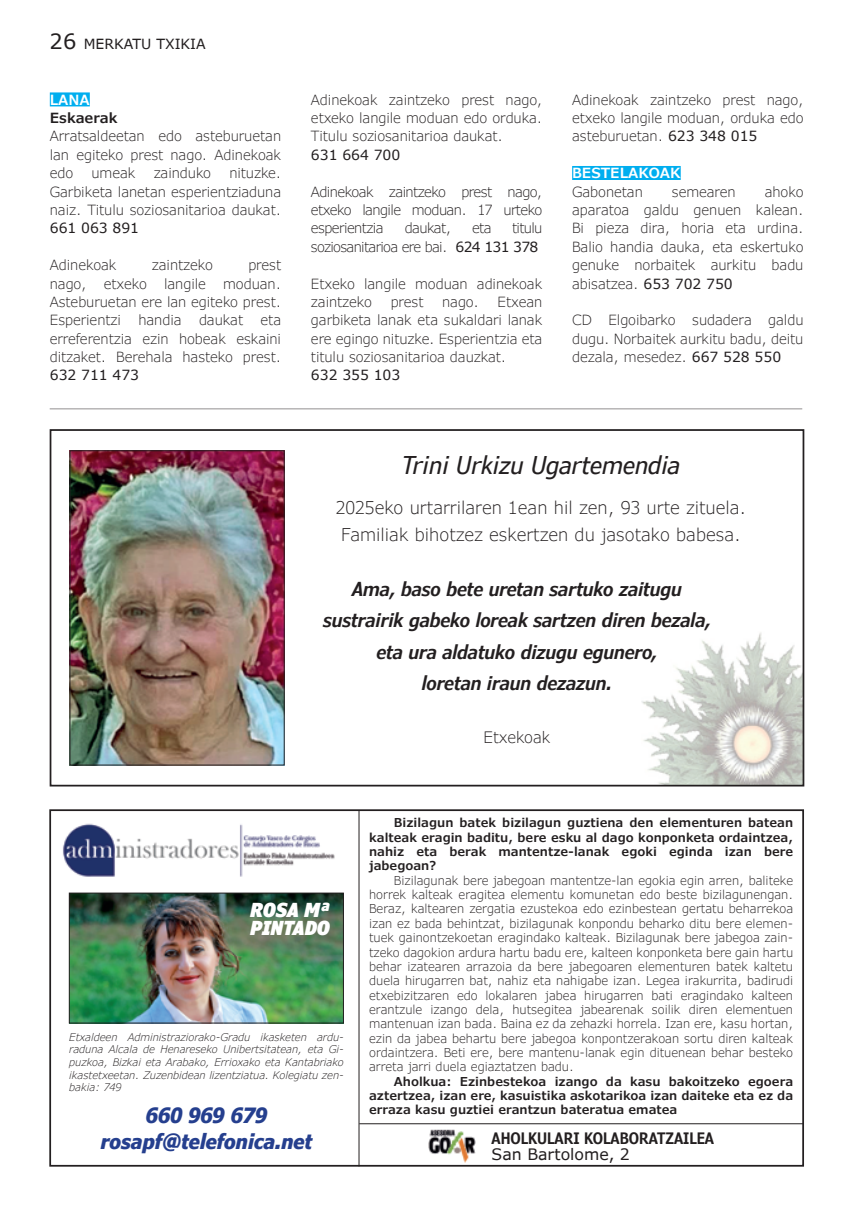
<style>
.page{position:relative;width:854px;height:1216px;background:#fff}
.page>*{position:absolute;margin:0;border:0;box-sizing:border-box;transform-origin:0 0}
.t1{font:italic condensed 24.5px "Verdana Pro";color:#231f20}
.t2{font:italic 700 condensed 21px "Verdana Pro";color:#253f8e}
.t3{font:italic 600 condensed 19.25px "Verdana Pro";letter-spacing:-.005em;color:#231f20}
.t4{font:italic 900 condensed 19.25px "Verdana Pro";color:#fff}
.t5{font:300 17.5px "Verdana Pro";color:#231f20}
.t6{font:600 condensed 15.75px "Verdana Pro";color:#231f20}
.t7{font:15.75px "Verdana Pro";color:#231f20}
.t8{font:300 15.75px "Verdana Pro";letter-spacing:-.005em;color:#231f20}
.t9{font:300 14px/18.4px "Verdana Pro";letter-spacing:-.005em;color:#231f20;text-align:justify}
.t10{font:300 14px/18.4px "Verdana Pro";letter-spacing:-.05em;color:#231f20;text-align:right}
.t11{font:14px "Verdana Pro";letter-spacing:-.005em;color:#231f20}
.t12{font:600 14px "Verdana Pro";letter-spacing:-.005em;color:#fff}
.t13{font:600 14px "Verdana Pro";letter-spacing:-.005em;color:#231f20}
.t14{font:300 12.25px/14.3px "Verdana Pro";color:#231f20;text-align:justify}
.t15{font:600 12.25px/14.3px "Verdana Pro";color:#231f20;text-align:justify}
.t16{font:italic 300 10.5px/12.6px "Verdana Pro";color:#231f20;text-align:justify}
.s1{font-size:21px}
.s2{font-weight:400}
</style>
<div class="page">
<img style="left:63px;top:823px;width:272px;height:54px">
<div style="left:49px;top:809px;width:754px;height:357px;border:2px solid #231f20"></div>
<img style="left:71px;top:894px;width:271px;height:127px">
<div style="left:69px;top:892px;width:275px;height:131px;border:1px solid #231f20"></div>
<hr style="left:358px;top:810px;width:1px;height:356px;background:#231f20">
<hr style="left:359px;top:1123px;width:443px;height:1px;background:#231f20">
<img style="left:428px;top:1129px;width:48px;height:34px">
<div style="left:50px;top:92px;width:40px;height:14px;background:#00aeef"></div>
<div style="left:572px;top:166px;width:108px;height:14px;background:#00aeef"></div>
<hr style="left:50px;top:408px;width:752px;height:1px;background:#231f20">
<img style="left:641px;top:632px;width:160px;height:151px">
<div style="left:50px;top:429px;width:754px;height:357px;border:2px solid #231f20"></div>
<img style="left:71px;top:452px;width:211px;height:311px">
<div style="left:69px;top:450px;width:215px;height:315px;border:1px solid #231f20"></div>
<p class="t11" style="left:50px;top:35px;width:158px"><span class="s1">26</span> MERKATU TXIKIA</p>
<p class="t12" style="left:50px;top:91px;width:41px">LANA</p>
<p class="t13" style="left:50px;top:109px;width:69px">Eskaerak</p>
<p class="t9" style="left:50px;top:127px;width:233px">Arratsaldeetan edo asteburuetan lan egiteko prest nago. Adinekoak edo</p>
<p class="t9" style="left:50px;top:164px;width:233px;text-indent:179px">nituzke.<br>Garbiketa lanetan esperientziaduna naiz. Titulu soziosanitarioa daukat.<br><span class="s2">661 063 891</span></p>
<p class="t9" style="left:50px;top:256px;width:68px">Adinekoak</p>
<p class="t9" style="left:152px;top:256px;width:63px">zaintzeko</p>
<p class="t9" style="left:91px;top:164px;width:45px">umeak</p>
<p class="t9" style="left:154px;top:164px;width:59px">zainduko</p>
<p class="t9" style="left:50px;top:256px;width:233px;text-indent:198px">prest nago, etxeko langile moduan.<br>Asteburuetan ere lan egiteko prest.<br>Esperientzi handia daukat eta erreferentzia ezin hobeak eskaini ditzaket. Berehala hasteko prest.<br><span class="s2">632 711 473</span></p>
<p class="t9" style="left:311px;top:91px;width:233px">Adinekoak zaintzeko prest nago, etxeko langile moduan edo orduka.<br>Titulu soziosanitarioa daukat.</p>
<p class="t11" style="left:311px;top:146px;width:91px">631 664 700</p>
<p class="t9" style="left:311px;top:182px;width:233px">Adinekoak zaintzeko prest nago, etxeko langile moduan. 17 urteko esperientzia</p>
<p class="t10" style="left:311px;top:219px;width:233px">titulu<br>soziosanitarioa ere bai. <span class="s2">624 131 378</span></p>
<p class="t9" style="left:311px;top:274px;width:233px">Etxeko langile moduan adinekoak zaintzeko</p>
<p class="t9" style="left:404px;top:219px;width:48px">daukat,</p>
<p class="t9" style="left:472px;top:219px;width:21px">eta</p>
<p class="t9" style="left:311px;top:293px;width:233px;text-indent:186px">Etxean garbiketa lanak eta sukaldari lanak ere egingo nituzke. Esperientzia eta titulu soziosanitarioa dauzkat.</p>
<p class="t11" style="left:311px;top:366px;width:91px">632 355 103</p>
<p class="t9" style="left:390px;top:293px;width:34px">prest</p>
<p class="t9" style="left:442px;top:293px;width:38px">nago.</p>
<p class="t9" style="left:572px;top:91px;width:233px">Adinekoak zaintzeko prest nago, etxeko langile moduan, orduka edo asteburuetan. <span class="s2">623 348 015</span></p>
<p class="t12" style="left:572px;top:164px;width:110px">BESTELAKOAK</p>
<p class="t9" style="left:572px;top:182px;width:72px">Gabonetan</p>
<p class="t9" style="left:671px;top:182px;width:65px">semearen</p>
<p class="t9" style="left:572px;top:182px;width:233px;text-indent:192px">ahoko aparatoa galdu genuen kalean.<br>Bi pieza dira, horia eta urdina.<br>Balio handia dauka, eta eskertuko genuke norbaitek aurkitu badu abisatzea. <span class="s2">653 702 750</span></p>
<p class="t9" style="left:572px;top:311px;width:233px">CD Elgoibarko sudadera galdu dugu. Norbaitek aurkitu badu, deitu dezala, mesedez. <span class="s2">667 528 550</span></p>
<p class="t1" style="left:401px;top:449px;width:280px">Trini Urkizu Ugartemendia</p>
<p class="t5" style="left:335px;top:497px;width:412px">2025eko urtarrilaren 1ean hil zen, 93 urte zituela.</p>
<p class="t5" style="left:341px;top:523px;width:401px">Familiak bihotzez eskertzen du jasotako babesa.</p>
<p class="t3" style="left:352px;top:576px;width:331px">Ama, baso bete uretan sartuko zaitugu</p>
<p class="t3" style="left:323px;top:607px;width:389px">sustrairik gabeko loreak sartzen diren bezala,</p>
<p class="t3" style="left:376px;top:639px;width:282px">eta ura aldatuko dizugu egunero,</p>
<p class="t3" style="left:421px;top:670px;width:192px">loretan iraun dezazun.</p>
<p class="t8" style="left:483px;top:726px;width:68px">Etxekoak</p>
<p class="t4" style="left:250px;top:896px;width:81px">ROSA Mª</p>
<p class="t4" style="left:250px;top:914px;width:81px">PINTADO</p>
<p class="t16" style="left:69px;top:1030px;width:276px">Etxaldeen Administraziorako-Gradu ikasketen ardu&shy;raduna Alcala de Henareseko Unibertsitatean, eta Gi&shy;puzkoa, Bizkai eta Arabako, Errioxako eta Kantabriako ikastetxeetan. Zuzenbidean lizentziatua. Kolegiatu zen&shy;bakia: 749</p>
<p class="t2" style="left:146px;top:1101px;width:123px">660 969 679</p>
<p class="t2" style="left:101px;top:1126px;width:213px">rosapf@telefonica.net</p>
<p class="t15" style="left:369px;top:815px;width:425px;text-indent:25px">Bizilagun batek bizilagun guztiena den elementuren batean kalteak eragin baditu, bere esku al dago konponketa ordaintzea, nahiz eta berak mantentze-lanak egoki eginda izan bere jabegoan?</p>
<p class="t14" style="left:369px;top:873px;width:425px;text-indent:25px">Bizilagunak bere jabegoan mantentze-lan egokia egin arren, baliteke horrek kalteak eragitea elementu komunetan edo beste bizilagunengan.<br>Beraz, kaltearen zergatia ezustekoa edo ezinbestean gertatu beharrekoa izan ez bada behintzat, bizilagunak konpondu beharko ditu bere elemen&shy;tuek gainontzekoetan eragindako kalteak. Bizilagunak bere jabegoa zain&shy;tzeko dagokion ardura hartu badu ere, kalteen konponketa bere gain hartu behar izatearen arrazoia da bere jabegoaren elementuren batek kaltetu duela hirugarren bat, nahiz eta nahigabe izan. Legea irakurrita, badirudi etxebizitzaren edo lokalaren jabea hirugarren bati eragindako kalteen erantzule izango dela, hutsegitea jabearenak soilik diren elementuen mantenuan izan bada. Baina ez da zehazki horrela. Izan ere, kasu hortan, ezin da jabea behartu bere jabegoa konpontzerakoan sortu diren kalteak ordaintzera. Beti ere, bere mantenu-lanak egin dituenean behar besteko arreta jarri duela egiaztatzen badu.</p>
<p class="t15" style="left:369px;top:1074px;width:425px;text-indent:25px">Aholkua: Ezinbestekoa izango da kasu bakoitzeko egoera aztertzea, izan ere, kasuistika askotarikoa izan daiteke eta ez da erraza kasu guztiei erantzun bateratua ematea</p>
<p class="t6" style="left:491px;top:1127px;width:224px">AHOLKULARI KOLABORATZAILEA</p>
<p class="t7" style="left:491px;top:1143px;width:140px">San Bartolome, 2</p>
</div>
